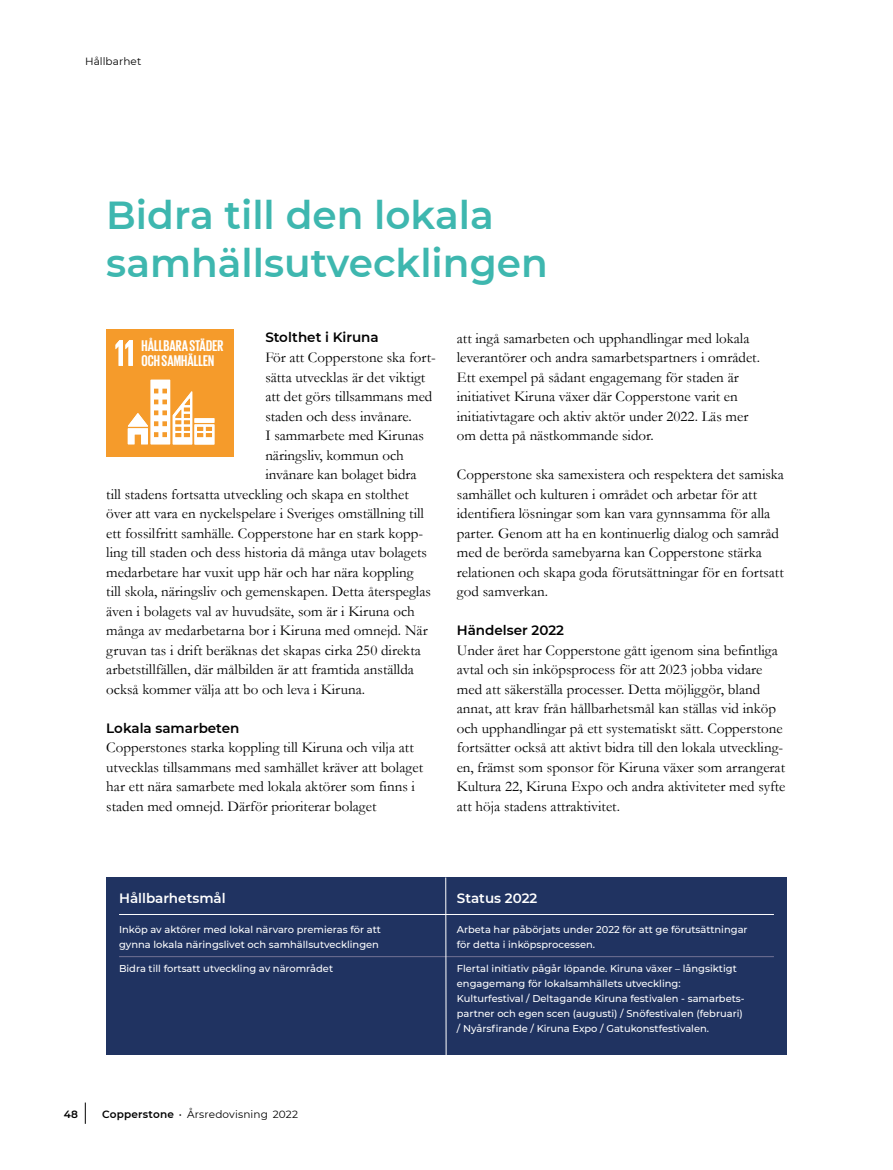
<style>
.page{position:relative;width:893px;height:1170px;background:#fff}
.page>*{position:absolute;margin:0;border:0;box-sizing:border-box;transform-origin:0 0}
.t1{font:600 39px/48px "Montserrat";color:#3eb7af}
.t2{font:700 15.9px/15px "Giorgio Sans";letter-spacing:.005em;color:#fff}
.t3{font:15px/19.5px "Garamond";color:#000}
.t4{font:600 13.5px "Montserrat";color:#000}
.t5{font:600 13.5px "Montserrat";color:#fff}
.t6{font:10.5px "Montserrat";letter-spacing:.01em;color:#000}
.t7{font:600 10.5px "Montserrat";color:#000}
.t8{font:500 9.9px/15px "Montserrat";color:#fff}
.s1{font-weight:600}
</style>
<div class="page">
<svg style="left:85px;top:1102px;width:1px;height:21px"></svg>
<div style="left:106px;top:329px;width:128px;height:128px;background:#f59b2b"></div>
<svg style="left:116px;top:340px;width:17px;height:26px"></svg>
<svg style="left:128px;top:380px;width:86px;height:64px"></svg>
<div style="left:106px;top:877px;width:681px;height:177px;background:#203361"></div>
<hr style="left:119px;top:914px;width:655px;height:1px;background:#fff">
<hr style="left:119px;top:956px;width:655px;height:1px;background:#717194">
<hr style="left:445px;top:877px;width:1px;height:177px;background:#fff">
<p class="t6" style="left:85px;top:54px;width:58px">Hållbarhet</p>
<h1 class="t1" style="left:106px;top:190px;width:443px">Bidra till den lokala samhällsutvecklingen</h1>
<p class="t4" style="left:265px;top:328px;width:115px">Stolthet i Kiruna</p>
<p class="t3" style="left:265px;top:347px;width:172px">För att Copperstone ska fort-</p>
<p class="t3" style="left:265px;top:367px;width:161px">sätta utvecklas är det viktigt</p>
<p class="t3" style="left:265px;top:386px;width:169px">att det görs tillsammans med</p>
<p class="t3" style="left:265px;top:406px;width:148px">staden och dess invånare.</p>
<p class="t3" style="left:265px;top:425px;width:160px">I sammarbete med Kirunas</p>
<p class="t3" style="left:265px;top:445px;width:140px">näringsliv, kommun och</p>
<p class="t3" style="left:265px;top:464px;width:153px">invånare kan bolaget bidra</p>
<p class="t3" style="left:106px;top:484px;width:304px">till stadens fortsatta utveckling och skapa en stolthet</p>
<p class="t3" style="left:106px;top:503px;width:319px">över att vara en nyckelspelare i Sveriges omställning till</p>
<p class="t3" style="left:106px;top:523px;width:318px">ett fossilfritt samhälle. Copperstone har en stark kopp-</p>
<p class="t3" style="left:106px;top:542px;width:322px">ling till staden och dess historia då många utav bolagets</p>
<p class="t3" style="left:106px;top:562px;width:309px">medarbetare har vuxit upp här och har nära koppling</p>
<p class="t3" style="left:106px;top:581px;width:326px">till skola, näringsliv och gemenskapen. Detta återspeglas</p>
<p class="t3" style="left:106px;top:601px;width:310px">även i bolagets val av huvudsäte, som är i Kiruna och</p>
<p class="t3" style="left:106px;top:620px;width:323px">många av medarbetarna bor i Kiruna med omnejd. När</p>
<p class="t3" style="left:106px;top:640px;width:316px">gruvan tas i drift beräknas det skapas cirka 250 direkta</p>
<p class="t3" style="left:106px;top:659px;width:309px">arbetstillfällen, där målbilden är att framtida anställda</p>
<p class="t3" style="left:106px;top:679px;width:260px">också kommer välja att bo och leva i Kiruna.</p>
<p class="t4" style="left:106px;top:718px;width:135px">Lokala samarbeten</p>
<p class="t3" style="left:106px;top:737px;width:318px">Copperstones starka koppling till Kiruna och vilja att utvecklas tillsammans med samhället kräver att bolaget har ett nära samarbete med lokala aktörer som finns i staden med omnejd. Därför prioriterar bolaget</p>
<p class="t2" style="left:141px;top:337px;width:83px">HÅLLBARA STÄDER<br>OCH SAMHÄLLEN</p>
<p class="t3" style="left:457px;top:328px;width:305px">att ingå samarbeten och upphandlingar med lokala leverantörer och andra samarbetspartners i området.<br>Ett exempel på sådant engagemang för staden är initiativet Kiruna växer där Copperstone varit en initiativtagare och aktiv aktör under 2022. Läs mer om detta på nästkommande sidor.</p>
<p class="t3" style="left:457px;top:464px;width:329px">Copperstone ska samexistera och respektera det samiska samhället och kulturen i området och arbetar för att identifiera lösningar som kan vara gynnsamma för alla parter. Genom att ha en kontinuerlig dialog och samråd med de berörda samebyarna kan Copperstone stärka relationen och skapa goda förutsättningar för en fortsatt god samverkan.</p>
<p class="t4" style="left:457px;top:621px;width:109px">Händelser 2022</p>
<p class="t3" style="left:457px;top:640px;width:330px">Under året har Copperstone gått igenom sina befintliga avtal och sin inköpsprocess för att 2023 jobba vidare med att säkerställa processer. Detta möjliggör, bland annat, att krav från hållbarhetsmål kan ställas vid inköp och upphandlingar på ett systematiskt sätt. Copperstone fortsätter också att aktivt bidra till den lokala utveckling&shy;en, främst som sponsor för Kiruna växer som arrangerat Kultura 22, Kiruna Expo och andra aktiviteter med syfte att höja stadens attraktivitet.</p>
<p class="t5" style="left:119px;top:888px;width:108px">Hållbarhetsmål</p>
<p class="t8" style="left:119px;top:921px;width:263px">Inköp av aktörer med lokal närvaro premieras för att gynna lokala näringslivet och samhällsutvecklingen</p>
<p class="t8" style="left:119px;top:960px;width:216px">Bidra till fortsatt utveckling av närområdet</p>
<p class="t7" style="left:64px;top:1107px;width:16px">48</p>
<p class="t6" style="left:102px;top:1107px;width:198px"><span class="s1">Copperstone</span> • Årsredovisning 2022</p>
<p class="t5" style="left:457px;top:888px;width:82px">Status 2022</p>
<p class="t8" style="left:457px;top:921px;width:292px">Arbeta har påbörjats under 2022 för att ge förutsättningar för detta i inköpsprocessen.</p>
<p class="t8" style="left:457px;top:960px;width:288px">Flertal initiativ pågår löpande. Kiruna växer – långsiktigt engagemang för lokalsamhällets utveckling:<br>Kulturfestival / Deltagande Kiruna festivalen - samarbets&shy;partner och egen scen (augusti) / Snöfestivalen (februari) / Nyårsfirande / Kiruna Expo / Gatukonstfestivalen.</p>
</div>
